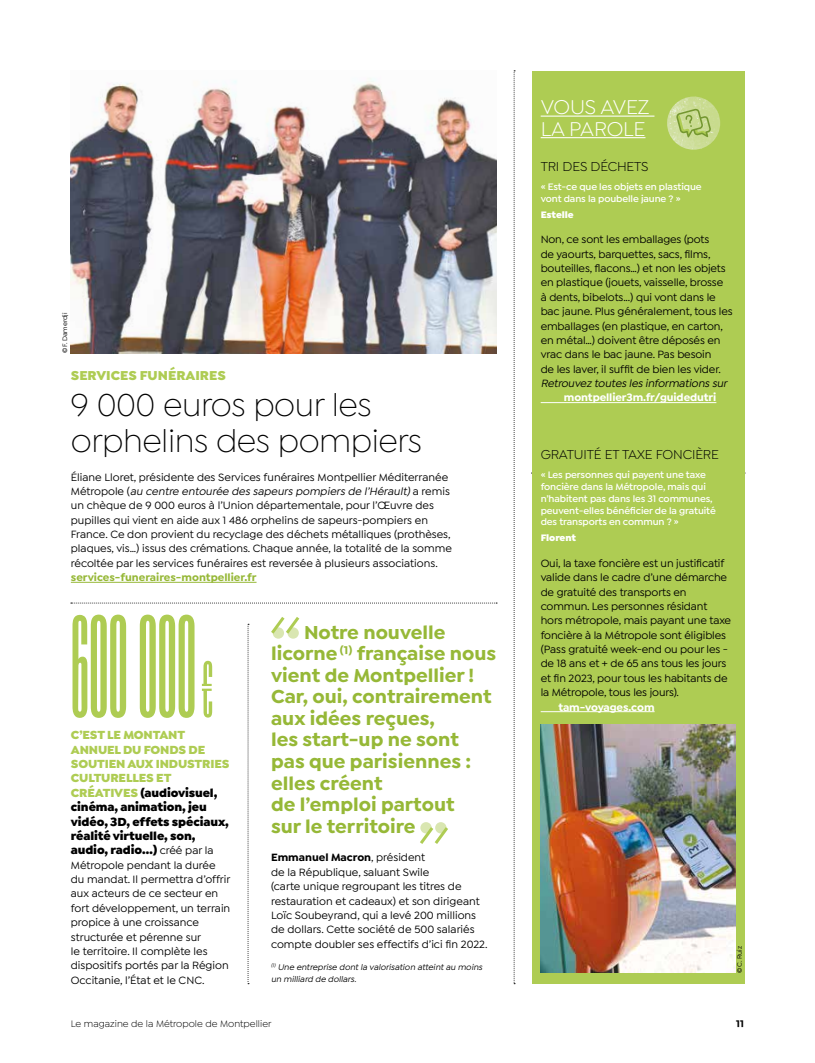
<style>
.page{position:relative;width:815px;height:1063px;background:#fff}
.page>*{position:absolute;margin:0;border:0;box-sizing:border-box;transform-origin:0 0}
.CHIFFRE-CLÉ_grand{font:137.5px "Vertikal";color:#aecc53}
.BRÈVES_-_TITRE_light{font:300 33.75px/36px "Isidora Sans";letter-spacing:-.015em;color:#000}
.INTER_light{font:21.25px/21.5px "Isidora Sans";letter-spacing:-.01em;color:#fff}
.EXERGUE{font:700 20px/21.5px "Isidora Sans";color:#96b837}
.INTER_light-2{font:13.75px "Isidora Sans";letter-spacing:-.01em;color:#000}
.SURTITRE_brèves{font:900 13.75px "Isidora Sans";color:#aecc53}
.SURTITRE_brèves-2{font:900 12.5px/14.4px "Isidora Sans";letter-spacing:-.01em;color:#000}
.TXT_COURANT_-_drapea{font:500 11.25px/14.4px "Isidora Sans";letter-spacing:-.01em;color:#000}
.SIGNATURE{font:500 11.25px/14.4px "Isidora Sans";color:#000}
.SURTITRE_brèves-3{font:500 11.25px/14.4px "Isidora Sans";color:#000}
.TXT_COURANT_-_drapea-2{font:700 11.25px "Isidora Sans";color:#96b837}
.TXT_COURANT_-_drapea-3{font:700 11.25px "Isidora Sans";letter-spacing:-.01em;color:#fff}
.INFOS{font:700 11.25px "Isidora Sans";letter-spacing:-.01em;color:#fff}
.LÉGENDE{font:600 10px/11.9px "Isidora Sans";letter-spacing:-.01em;color:#fff}
.t1{font:10px "Isidora Sans";color:#000}
.LÉGENDE-2{font:900 10px "Isidora Sans";letter-spacing:-.01em;color:#fff}
.t2{font:700 10px "Isidora Sans";color:#000}
.Note_de_fin_de_texte{font:italic 500 8.75px/11.9px "Isidora Sans";color:#000}
.t3{font:500 6.88px "Isidora Sans";color:#000}
.s1{font-style:italic}
.s2{font-size:75px}
.s3{color:#aecc53}
.s4{font-weight:500;font-size:11.25px}
.s5{font-weight:700}
</style>
<div class="page">
<svg style="left:514px;top:71px;width:1px;height:913px"></svg>
<svg style="left:248px;top:624px;width:1px;height:360px"></svg>
<img style="left:71px;top:79px;width:425px;height:274px">
<hr style="left:71px;top:582px;width:186px;height:1px;background:#96b837">
<svg style="left:71px;top:603px;width:426px;height:1px"></svg>
<div style="left:273px;top:627px;width:11px;height:12px;background:#d9e6b1;border-radius:50%"></div>
<svg style="left:287px;top:627px;width:12px;height:12px"></svg>
<svg style="left:271px;top:617px;width:29px;height:20px"></svg>
<div style="left:435px;top:822px;width:11px;height:11px;background:#d9e6b1;border-radius:50%"></div>
<svg style="left:420px;top:822px;width:12px;height:11px"></svg>
<svg style="left:420px;top:824px;width:28px;height:20px"></svg>
<div style="left:532px;top:71px;width:212px;height:913px;background:#aecc53"></div>
<hr style="left:541px;top:116px;width:113px;height:1px;background:#fff">
<hr style="left:541px;top:137px;width:104px;height:1px;background:#fff">
<hr style="left:541px;top:402px;width:175px;height:1px;background:#fff">
<hr style="left:541px;top:711px;width:114px;height:1px;background:#fff">
<img style="left:667px;top:97px;width:53px;height:53px;border-radius:27px">
<svg style="left:675px;top:108px;width:36px;height:30px"></svg>
<img style="left:540px;top:724px;width:196px;height:249px">
<p class="t3" style="left:61px;top:353px;width:42px;rotate:-90deg">©F. Damerdji</p>
<p class="SURTITRE_brèves" style="left:71px;top:367px;width:156px">SERVICES FUNÉRAIRES</p>
<p class="BRÈVES_-_TITRE_light" style="left:71px;top:387px;width:353px">9 000 euros pour les orphelins des pompiers</p>
<p class="TXT_COURANT_-_drapea" style="left:71px;top:470px;width:383px">Éliane Lloret, présidente des Services funéraires Montpellier Méditerranée M é t ro p o l e ( <span class="s1">au centre entourée des sapeurs pompiers de l’Hérault)</span>a re m i s un chèque de 9 000 euros à l’Union départementale, pour l’Œuvre des pupilles qui vient en aide aux 1 486 orphelins de sapeurs-pompiers en France. Ce don provient du recyclage des déchets métalliques (prothèses, plaques, vis…) issus des crémations. Chaque année, la totalité de la somme récoltée par les services funéraires est reversée à plusieurs associations.</p>
<p class="TXT_COURANT_-_drapea-2" style="left:71px;top:571px;width:187px">services-funeraires-montpellier.fr</p>
<p class="CHIFFRE-CLÉ_grand" style="left:71px;top:590px;width:144px">600000<span class="s2">€</span></p>
<p class="SURTITRE_brèves-2" style="left:71px;top:728px;width:160px"><span class="s3">C’EST LE MONTANT<br>ANNUEL DU FONDS DE<br>SOUTIEN AUX INDUSTRIES<br>CULTURELLES ET<br>CRÉATIVES</span> (audiovisuel, cinéma, animation, jeu vidéo, 3D, effets spéciaux, réalité virtuelle, son, audio, radio…) <span class="s4">créé par la</span></p>
<p class="SURTITRE_brèves-3" style="left:71px;top:858px;width:161px">Métropole pendant la durée du mandat. Il permettra d’offrir aux acteurs de ce secteur en fort développement, un terrain propice à une croissance structurée et pérenne sur<br>le territoire. Il complète les dispositifs portés par la Région<br>Occitanie, l’État et le CNC.</p>
<p class="EXERGUE" style="left:271px;top:621px;width:227px;text-indent:33px">Notre nouvelle licorne <sup>(1)</sup> française nous vient de Montpellier !<br>Car, oui, contrairement aux idées reçues,<br>les start-up ne sont pas que parisiennes : elles créent<br>de l’emploi partout<br>sur le territoire</p>
<p class="SIGNATURE" style="left:271px;top:851px;width:218px"><span class="s5">Emmanuel Macron</span>, président<br>de la République, saluant Swile<br>(carte unique regroupant les titres de restauration et cadeaux) et son dirigeant Loïc Soubeyrand, qui a levé 200 millions de dollars. Cette société de 500 salariés compte doubler ses effectifs d’ici fin 2022.</p>
<p class="Note_de_fin_de_texte" style="left:271px;top:961px;width:215px"><sup>(1)</sup> Une entreprise dontla valorisation atteintau moins un milliard de dollars.</p>
<p class="INTER_light" style="left:541px;top:96px;width:110px">VOUS AVEZ<br>LA PAROLE</p>
<p class="INTER_light-2" style="left:541px;top:159px;width:109px">TRI DES DÉCHETS</p>
<p class="LÉGENDE" style="left:541px;top:181px;width:162px">« Est-ce que les objets en plastique vont dans la poubelle jaune ? »</p>
<p class="LÉGENDE-2" style="left:541px;top:208px;width:34px">Estelle</p>
<p class="TXT_COURANT_-_drapea" style="left:541px;top:232px;width:194px">Non, ce sont les emballages (pots<br>de yaourts, barquettes, sacs, films, bouteilles, flacons…) et non les objets en plastique (jouets, vaisselle, brosse<br>à dents, bibelots...) qui vont dans le bac jaune. Plus généralement, tous les emballages (en plastique, en carton, en métal…) doivent être déposés en vrac dans le bac jaune. Pas besoin<br>de les laver, il suffit de bien les vider.<br><span class="s1">Retrouvez toutes les informations sur</span></p>
<p class="TXT_COURANT_-_drapea-3" style="left:564px;top:391px;width:154px">montpellier3m.fr/guidedutri</p>
<p class="INTER_light-2" style="left:541px;top:447px;width:180px">GRATUITÉ ET TAXE FONCIÈRE</p>
<p class="LÉGENDE" style="left:541px;top:469px;width:177px">« Les personnes qui payent une taxe foncière dans la Métropole, mais qui n’habitent pas dans les 31 communes, peuvent-elles bénéficier de la gratuité des transports en commun ? »</p>
<p class="LÉGENDE-2" style="left:541px;top:531px;width:37px">Florent</p>
<p class="TXT_COURANT_-_drapea" style="left:541px;top:556px;width:192px">Oui, la taxe foncière est un justificatif valide dans le cadre d’une démarche de gratuité des transports en commun. Les personnes résidant hors métropole, mais payant une taxe foncière à la Métropole sont éligibles (Pass gratuité week-end ou pour les - de 18 ans et + de 65 ans tous les jours et fin 2023, pour tous les habitants de la Métropole, tous les jours).</p>
<p class="INFOS" style="left:558px;top:700px;width:98px">tam-voyages.com</p>
<p class="t3" style="left:736px;top:973px;width:28px;rotate:-90deg">©C. Ruiz</p>
<p class="t1" style="left:71px;top:1018px;width:202px">Le magazine de la Métropole de Montpellier</p>
<p class="t2" style="left:736px;top:1017px;width:9px">11</p>
</div>
